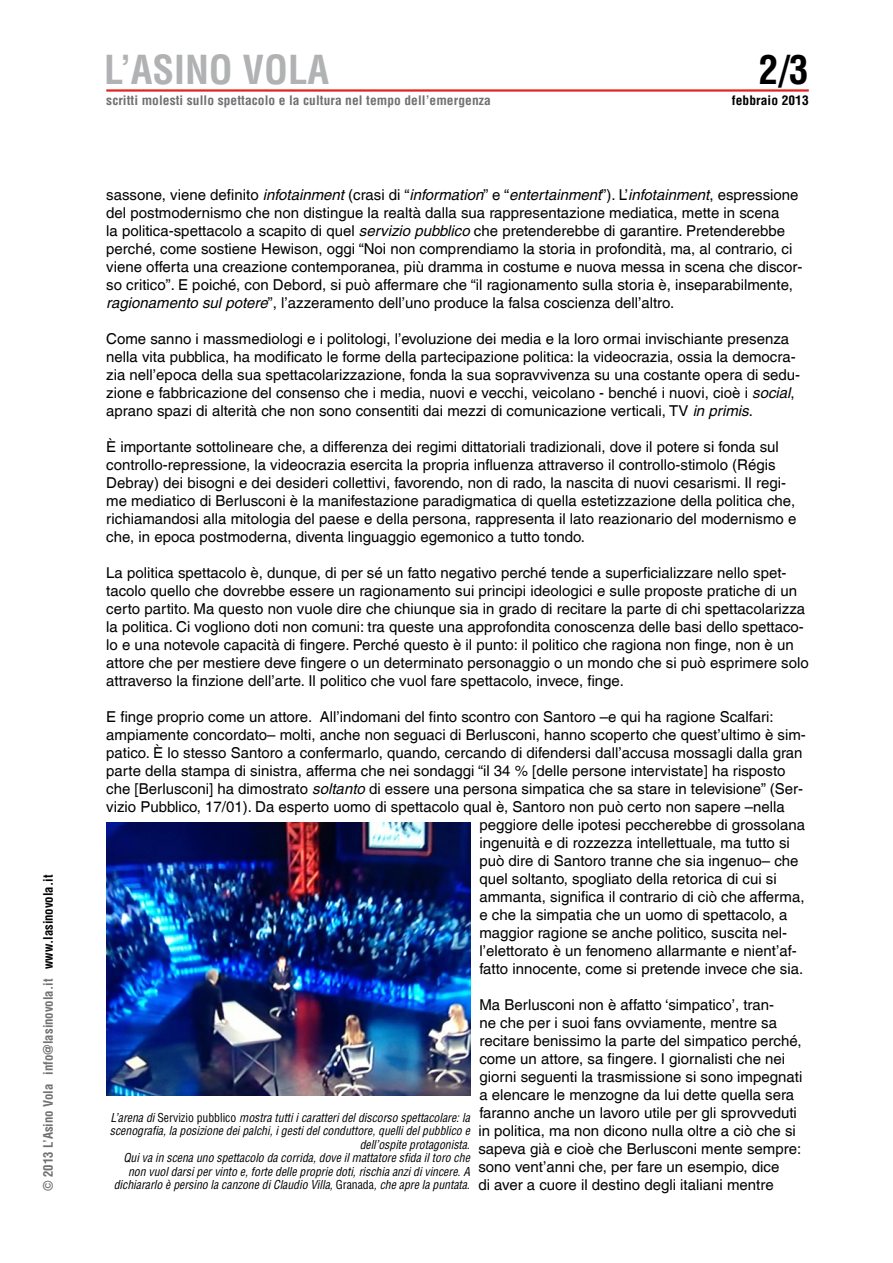
<style>
.page{position:relative;width:893px;height:1263px;background:#fff}
.page>*{position:absolute;margin:0;border:0;box-sizing:border-box;transform-origin:0 0}
.t1{font:700 condensed 39px "Helvetica";color:#b1b2b4}
.t2{font:700 condensed 39px "Helvetica";color:#000}
.t3{font:15px/18px "Helvetica LT Com";color:#000}
.t4{font:700 condensed 12.9px "Helvetica";letter-spacing:.005em;color:#707173;scale:1.05 1}
.t5{font:700 condensed 12.9px "Helvetica";letter-spacing:.005em;color:#000;scale:1.05 1}
.t6{font:700 condensed 12.75px "Helvetica";color:#707173}
.t7{font:italic condensed 12px/13.5px "Helvetica";letter-spacing:-.005em;color:#000;text-align:right}
.s1{color:#000}
.s2{font-style:italic}
.s3{font-style:normal}
</style>
<div class="page">
<hr style="left:106px;top:89px;width:703px;height:3px;background:#e32322">
<img style="left:106px;top:823px;width:365px;height:272px">
<p class="t6" style="left:40px;top:1191px;width:317px;rotate:-90deg">© 201 3 L’Asino Vola info@lasinovola.it <span class="s1">www.lasinovola.it</span></p>
<h1 class="t1" style="left:104px;top:46px;width:227px">L’ASINO VOLA</h1>
<h1 class="t2" style="left:778px;top:46px;width:32px">/3</h1>
<p class="t4" style="left:106px;top:92px;width:368px">scritti molesti sullo spettacolo e la cultura nel tempo dell’emergenza</p>
<p class="t5" style="left:732px;top:92px;width:75px">febbraio 201 3</p>
<p class="t3" style="left:106px;top:186px;width:698px">sassone, viene definito <span class="s2">infotainment</span> (crasi di “<span class="s2">information</span>” e “<span class="s2">entertainment</span>”). L’<span class="s2">infotainment</span>, espressione del postmodernismo che non distingue la realtà dalla sua rappresentazione mediatica, mette in scena<br>la politica-spettacolo a scapito di quel <span class="s2">servizio pubblico</span> che pretenderebbe di garantire. Pretenderebbe perché, come sostiene Hewison, oggi “Noi non comprendiamo la storia in profondità, ma, al contrario, ci viene offerta una creazione contemporanea, più dramma in costume e nuova messa in scena che discor&shy;so critico”. E poiché, con Debord, si può affermare che “il ragionamento sulla storia è, inseparabilmente, <span class="s2">ragionamento sul potere</span>”, l’azzeramento dell’uno produce la falsa coscienza dell’altro.</p>
<p class="t3" style="left:106px;top:330px;width:695px">Come sanno i massmediologi e i politologi, l’evoluzione dei media e la loro ormai invischiante presenza nella vita pubblica, ha modificato le forme della partecipazione politica: la videocrazia, ossia la democra&shy;zia nell’epoca della sua spettacolarizzazione, fonda la sua sopravvivenza su una costante opera di sedu&shy;zione e fabbricazione del consenso che i media, nuovi e vecchi, veicolano - benché i nuovi, cioè i <span class="s2">social</span>, aprano spazi di alterità che non sono consentiti dai mezzi di comunicazione verticali, TV <span class="s2">in primis</span>.</p>
<p class="t3" style="left:106px;top:438px;width:692px">È importante sottolineare che, a differenza dei regimi dittatoriali tradizionali, dove il potere si fonda sul controllo-repressione, la videocrazia esercita la propria influenza attraverso il controllo-stimolo (Régis Debray) dei bisogni e dei desideri collettivi, favorendo, non di rado, la nascita di nuovi cesarismi. Il regi&shy;me mediatico di Berlusconi è la manifestazione paradigmatica di quella estetizzazione della politica che, richiamandosi alla mitologia del paese e della persona, rappresenta il lato reazionario del modernismo e che, in epoca postmoderna, diventa linguaggio egemonico a tutto tondo.</p>
<p class="t3" style="left:106px;top:564px;width:704px">La politica spettacolo è, dunque, di per sé un fatto negativo perché tende a superficializzare nello spet&shy;tacolo quello che dovrebbe essere un ragionamento sui principi ideologici e sulle proposte pratiche di un certo partito. Ma questo non vuole dire che chiunque sia in grado di recitare la parte di chi spettacolarizza la politica. Ci vogliono doti non comuni: tra queste una approfondita conoscenza delle basi dello spettaco&shy;lo e una notevole capacità di fingere. Perché questo è il punto: il politico che ragiona non finge, non è un attore che per mestiere deve fingere o un determinato personaggio o un mondo che si può esprimere solo attraverso la finzione dell’arte. Il politico che vuol fare spettacolo, invece, finge.</p>
<p class="t3" style="left:106px;top:708px;width:669px">E finge proprio come un attore. All’indomani del finto scontro con Santoro –e qui ha ragione Scalfari:</p>
<p class="t3" style="left:106px;top:726px;width:701px">ampiamente concordato– molti, anche non seguaci di Berlusconi, hanno scoperto che quest’ultimo è sim-</p>
<p class="t3" style="left:106px;top:744px;width:698px">patico. È lo stesso Santoro a confermarlo, quando, cercando di difendersi dall’accusa mossagli dalla gran</p>
<p class="t3" style="left:106px;top:762px;width:681px">parte della stampa di sinistra, afferma che nei sondaggi “il 34 % [delle persone intervistate] ha risposto</p>
<p class="t3" style="left:106px;top:780px;width:698px">che [Berlusconi] ha dimostrato <span class="s2">soltanto</span> di essere una persona simpatica che sa stare in televisione” (Ser-</p>
<p class="t3" style="left:106px;top:798px;width:680px">vizio Pubblico, 17/01). Da esperto uomo di spettacolo qual è, Santoro non può certo non sapere –nella</p>
<p class="t3" style="left:479px;top:816px;width:327px">peggiore delle ipotesi peccherebbe di grossolana</p>
<p class="t3" style="left:479px;top:834px;width:312px">ingenuità e di rozzezza intellettuale, ma tutto si</p>
<p class="t3" style="left:479px;top:852px;width:321px">può dire di Santoro tranne che sia ingenuo– che</p>
<p class="t3" style="left:479px;top:870px;width:299px">quel soltanto, spogliato della retorica di cui si</p>
<p class="t3" style="left:479px;top:888px;width:327px">ammanta, significa il contrario di ciò che afferma,</p>
<p class="t3" style="left:479px;top:906px;width:309px">e che la simpatia che un uomo di spettacolo, a</p>
<p class="t3" style="left:479px;top:924px;width:309px">maggior ragione se anche politico, suscita nel-</p>
<p class="t3" style="left:479px;top:942px;width:319px">l’elettorato è un fenomeno allarmante e nient’af-</p>
<p class="t3" style="left:479px;top:960px;width:325px">fatto innocente, come si pretende invece che sia.</p>
<p class="t3" style="left:478px;top:996px;width:325px">Ma Berlusconi non è affatto ‘simpatico’, tran-<br>ne che per i suoi fans ovviamente, mentre sa recitare benissimo la parte del simpatico perché, come un attore, sa fingere. I giornalisti che nei giorni seguenti la trasmissione si sono impegnati a elencare le menzogne da lui dette quella sera faranno anche un lavoro utile per gli sprovveduti in politica, ma non dicono nulla oltre a ciò che si sapeva già e cioè che Berlusconi mente sempre: sono vent’anni che, per fare un esempio, dice<br>di aver a cuore il destino degli italiani mentre</p>
<p class="t7" style="left:110px;top:1110px;width:361px">L’arena di <span class="s3">Servizio pubblico</span> mostra tutti i caratteri del discorso spettacolare: la scenografia, la posizione dei palchi, i gesti del conduttore, quelli del pubblico e dell’ospite protagonista.<br>Qui va in scena uno spettacolo da corrida, dove il mattatore sfida il toro che non vuol darsi per vinto e, forte delle proprie doti, rischia anzi di vincere. A dichiararlo è persino la canzone di Claudio Villa, <span class="s3">Granada</span>, che apre la puntata.</p>
</div>
